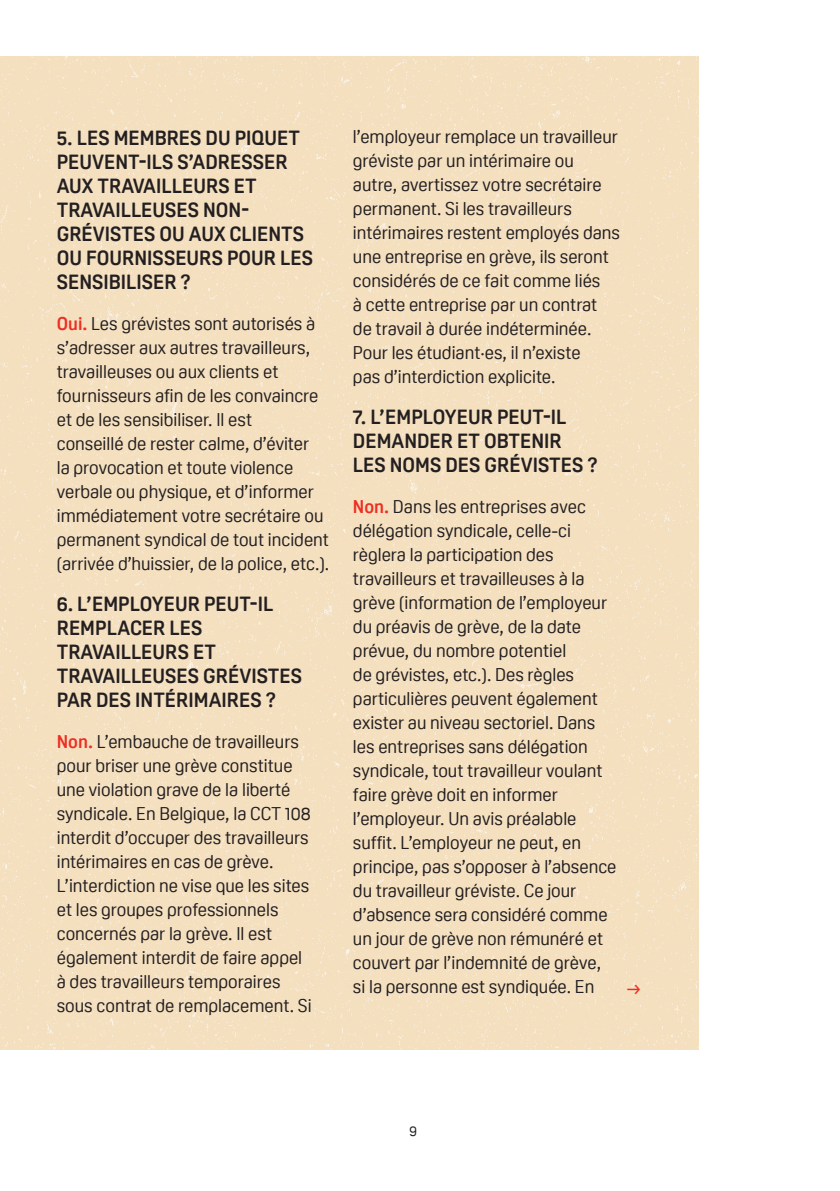
<style>
.page{position:relative;width:840px;height:1191px;background:#fff}
.page>*{position:absolute;margin:0;border:0;box-sizing:border-box;transform-origin:0 0}
.t1{font:700 20px/24px "Oscine";color:#231f20}
.t2{font:18px/24px "Oscine";color:#231f20}
.t3{font:18px "New Frank";color:#ee2e22}
.t4{font:14px "Oscine";color:#231f20}
.s1{font-weight:700;color:#ee2e22}
</style>
<div class="page">
<div style="left:0;top:199px;width:697px;height:850px;background:#f4dfbf"></div>
<div style="left:0;top:57px;width:697px;height:142px;background:#f4dfbf"></div>
<p class="t1" style="left:57px;top:126px;width:258px">5. LES MEMBRES DU PIQUET<br>PEUVENT-ILS S’ADRESSER<br>AUX TRAVAILLEURS ET<br>TRAVAILLEUSES NON-<br>GRÉVISTES OU AUX CLIENTS<br>OU FOURNISSEURS POUR LES<br>SENSIBILISER ?</p>
<p class="t2" style="left:57px;top:311px;width:274px"><span class="s1">Oui.</span> Les grévistes sont autorisés à s’adresser aux autres travailleurs, travailleuses ou aux clients et fournisseurs afin de les convaincre et de les sensibiliser. Il est<br>conseillé de rester calme, d’éviter<br>la provocation et toute violence verbale ou physique, et d’informer immédiatement votre secrétaire ou permanent syndical de tout incident (arrivée d’huissier, de la police, etc.).</p>
<p class="t1" style="left:57px;top:592px;width:246px">6. L’EMPLOYEUR PEUT-IL<br>REMPLACER LES<br>TRAVAILLEURS ET<br>TRAVAILLEUSES GRÉVISTES<br>PAR DES INTÉRIMAIRES ?</p>
<p class="t2" style="left:57px;top:729px;width:256px"><span class="s1">Non.</span> L’embauche de travailleurs pour briser une grève constitue une violation grave de la liberté syndicale. En Belgique, la CCT 108 interdit d’occuper des travailleurs intérimaires en cas de grève.<br>L’interdiction ne vise que les sites et les groupes professionnels concernés par la grève. Il est également interdit de faire appel à des travailleurs temporaires sous contrat de remplacement. Si</p>
<p class="t2" style="left:353px;top:125px;width:268px">l’employeur remplace un travailleur gréviste par un intérimaire ou autre, avertissez votre secrétaire permanent. Si les travailleurs intérimaires restent employés dans une entreprise en grève, ils seront considérés de ce fait comme liés<br>à cette entreprise par un contrat de travail à durée indéterminée.<br>Pour les étudiant·es, il n’existe<br>pas d’interdiction explicite.</p>
<p class="t1" style="left:353px;top:405px;width:246px">7. L’EMPLOYEUR PEUT-IL<br>DEMANDER ET OBTENIR<br>LES NOMS DES GRÉVISTES ?</p>
<p class="t2" style="left:353px;top:495px;width:265px"><span class="s1">Non.</span> Dans les entreprises avec délégation syndicale, celle-ci règlera la participation des travailleurs et travailleuses à la grève (information de l’employeur du préavis de grève, de la date prévue, du nombre potentiel<br>de grévistes, etc.). Des règles particulières peuvent également exister au niveau sectoriel. Dans les entreprises sans délégation syndicale, tout travailleur voulant faire grève doit en informer l’employeur. Un avis préalable suffit. L’employeur ne peut, en principe, pas s’opposer à l’absence du travailleur gréviste. Ce jour d’absence sera considéré comme un jour de grève non rémunéré et couvert par l’indemnité de grève, si la personne est syndiquée. En</p>
<p class="t3" style="left:626px;top:977px;width:16px">→</p>
<p class="t4" style="left:409px;top:1123px;width:9px">9</p>
</div>
